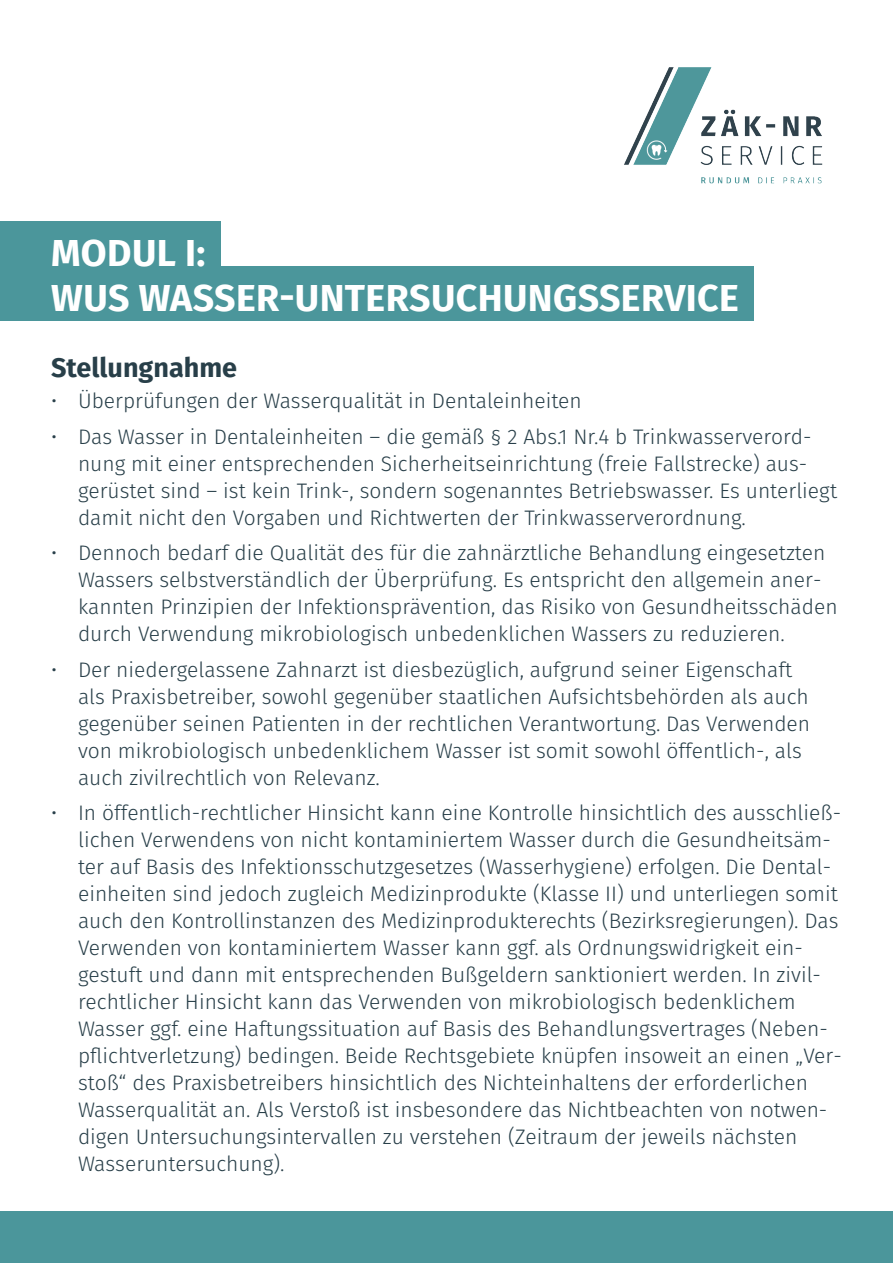
<style>
.page{position:relative;width:893px;height:1263px;background:#fff}
.page>*{position:absolute;margin:0;border:0;box-sizing:border-box;transform-origin:0 0}
.t1{font:700 37.5px/45px "Fira Sans";letter-spacing:.01em;color:#fff}
.t2{font:700 27px "Fira Sans";color:#283f49}
.t3{font:300 21px/27px "Fira Sans";color:#283f49}
</style>
<div class="page">
<img style="left:624px;top:67px;width:199px;height:117px">
<div style="left:0;top:221px;width:220px;height:55px;background:#4b969b"></div>
<div style="left:0;top:266px;width:754px;height:55px;background:#4b969b"></div>
<div style="left:0;top:1212px;width:893px;height:51px;background:#4b969b"></div>
<h1 class="t1" style="left:51px;top:227px;width:689px">MODUL I:<br>WUS WASSER-UNTERSUCHUNGSSERVICE</h1>
<p class="t2" style="left:51px;top:345px;width:188px">Stellungnahme</p>
<p class="t3" style="left:51px;top:387px;width:532px">• Überprüfungen der Wasserqualität in Dentaleinheiten</p>
<p class="t3" style="left:78px;top:423px;width:761px;text-indent:-27px">• Das Wasser in Dentaleinheiten – die gemäß § 2 Abs.1 Nr.4 b Trinkwasserverord&shy;nung mit einer entsprechenden Sicherheitseinrichtung (freie Fallstrecke) aus&shy;gerüstet sind – ist kein Trink-, sondern sogenanntes Betriebswasser. Es unterliegt damit nicht den Vorgaben und Richtwerten der Trinkwasserverordnung.</p>
<p class="t3" style="left:78px;top:539px;width:761px;text-indent:-27px">• Dennoch bedarf die Qualität des für die zahnärztliche Behandlung eingesetzten Wassers selbstverständlich der Überprüfung. Es entspricht den allgemein aner&shy;kannten Prinzipien der Infektionsprävention, das Risiko von Gesundheitsschäden durch Verwendung mikrobiologisch unbedenklichen Wassers zu reduzieren.</p>
<p class="t3" style="left:78px;top:656px;width:734px;text-indent:-27px">• Der niedergelassene Zahnarzt ist diesbezüglich, aufgrund seiner Eigenschaft als Praxisbetreiber, sowohl gegenüber staatlichen Aufsichtsbehörden als auch gegenüber seinen Patienten in der rechtlichen Verantwortung. Das Verwenden von mikrobiologisch unbedenklichem Wasser ist somit sowohl öffentlich-, als auch zivilrechtlich von Relevanz.</p>
<p class="t3" style="left:78px;top:799px;width:765px;text-indent:-27px">• In öffentlich-rechtlicher Hinsicht kann eine Kontrolle hinsichtlich des ausschließ&shy;lichen Verwendens von nicht kontaminiertem Wasser durch die Gesundheitsäm&shy;ter auf Basis des Infektionsschutzgesetzes (Wasserhygiene) erfolgen. Die Dental&shy;einheiten sind jedoch zugleich Medizinprodukte (Klasse II) und unterliegen somit auch den Kontrollinstanzen des Medizinprodukterechts (Bezirksregierungen). Das Verwenden von kontaminiertem Wasser kann ggf. als Ordnungswidrigkeit ein&shy;gestuft und dann mit entsprechenden Bußgeldern sanktioniert werden. In zivil&shy;rechtlicher Hinsicht kann das Verwenden von mikrobiologisch bedenklichem Wasser ggf. eine Haftungssituation auf Basis des Behandlungsvertrages (Neben&shy;pflichtverletzung) bedingen. Beide Rechtsgebiete knüpfen insoweit an einen „Ver&shy;stoß“ des Praxisbetreibers hinsichtlich des Nichteinhaltens der erforderlichen Wasserqualität an. Als Verstoß ist insbesondere das Nichtbeachten von notwen&shy;digen Untersuchungsintervallen zu verstehen (Zeitraum der jeweils nächsten Wasseruntersuchung).</p>
</div>
